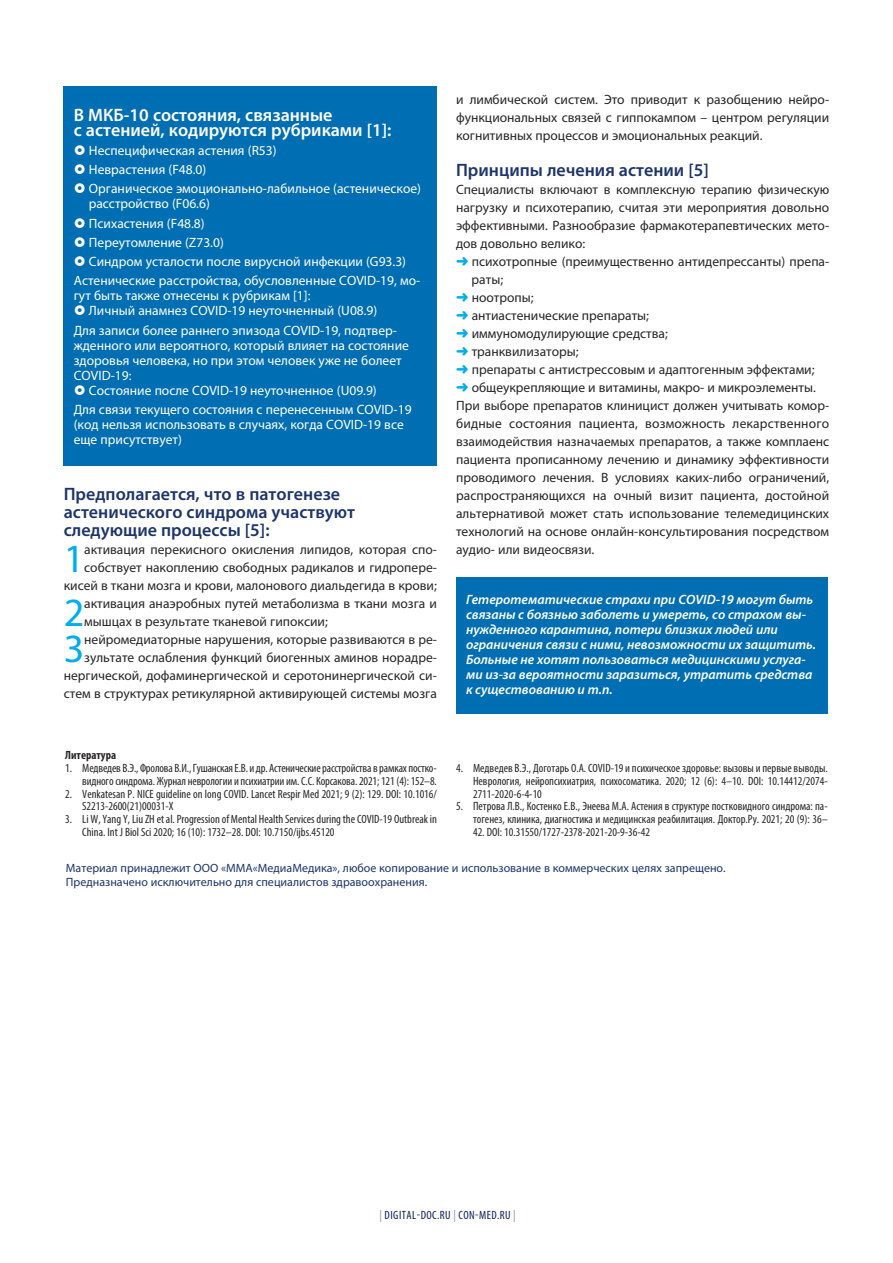
<style>
.page{position:relative;width:893px;height:1263px;background:#fff}
.page>*{position:absolute;margin:0;border:0;box-sizing:border-box;transform-origin:0 0}
.t1{font:40.2px "Myriad Pro";color:#00aded}
.t2{font:600 18px/18px "Myriad Pro";color:#1d356c}
.t3{font:600 18px/15px "Myriad Pro";color:#fff}
.t4{font:13.5px/18px "Myriad Pro";color:#272526;text-align:right}
.t5{font:13.5px/15px "Myriad Pro";color:#fff}
.t6{font:italic 600 13.5px/15px "Myriad Pro";color:#fff}
.t7{font:condensed 12px/12.8px "Myriad Pro";color:#272526;text-align:right}
.t8{font:12px/14.4px "Myriad Pro";color:#1d356c}
.t9{font:condensed 12px "Myriad Pro";letter-spacing:.04em;color:#11245a}
.t10{font:700 condensed 12px "Myriad Pro";color:#272526}
.s1{color:#00aded}
.s2{color:#8892ac}
</style>
<div class="page">
<div style="left:64px;top:86px;width:373px;height:380px;background:#006eb3"></div>
<div style="left:456px;top:577px;width:372px;height:137px;background:#006eb3"></div>
<h2 class="t3" style="left:74px;top:109px;width:319px">В МКБ-10 состояния, связанные<br>с астенией, кодируются рубриками [1]:</h2>
<p class="t5" style="left:89px;top:142px;width:334px;line-height:19.2px">Неспецифическая астения (R53)<br>Неврастения (F48.0)<br>Органическое эмоционально-лабильное (астеническое)</p>
<p class="t5" style="left:89px;top:197px;width:123px">расстройство (F06.6)</p>
<p class="t5" style="left:89px;top:217px;width:117px">Психастения (F48.8)</p>
<p class="t5" style="left:89px;top:236px;width:136px">Переутомление (Z73.0)</p>
<p class="t5" style="left:89px;top:255px;width:319px">Синдром усталости после вирусной инфекции (G93.3)</p>
<p class="t5" style="left:74px;top:274px;width:348px">Астенические расстройства, обусловленные COVID-19, мо-</p>
<p class="t5" style="left:89px;top:289px;width:290px;text-indent:-15px">гут быть также отнесены к рубрикам [1]:<br>Личный анамнез COVID-19 неуточненный (U08.9)</p>
<p class="t5" style="left:74px;top:324px;width:325px">Для записи более раннего эпизода COVID-19, подтвер-</p>
<p class="t5" style="left:74px;top:339px;width:337px">жденного или вероятного, который влияет на состояние</p>
<p class="t5" style="left:74px;top:354px;width:329px">здоровья человека, но при этом человек уже не болеет</p>
<p class="t5" style="left:74px;top:369px;width:59px">COVID-19:</p>
<p class="t5" style="left:89px;top:384px;width:289px">Состояние после COVID-19 неуточненное (U09.9)</p>
<p class="t5" style="left:74px;top:403px;width:339px">Для связи текущего состояния с перенесенным COVID-19 (код нельзя использовать в случаях, когда COVID-19 все еще присутствует)</p>
<h2 class="t2" style="left:64px;top:487px;width:293px">Предполагается, что в патогенезе астенического синдрома участвуют следующие процессы [5]:</h2>
<h1 class="t1" style="left:64px;top:544px;width:22px">1</h1>
<p class="t4" style="left:64px;top:542px;width:375px">активация перекисного окисления липидов, которая спо&shy;собствует накоплению свободных радикалов и гидропере&shy;кисей в ткани мозга и крови, малонового диальдегида в крови;</p>
<h1 class="t1" style="left:64px;top:598px;width:22px">2</h1>
<p class="t4" style="left:84px;top:596px;width:354px;text-align:left">активация анаэробных путей метаболизма в ткани мозга и мышцах в результате тканевой гипоксии;</p>
<h1 class="t1" style="left:64px;top:634px;width:22px">3</h1>
<p class="t4" style="left:64px;top:632px;width:375px">нейромедиаторные нарушения, которые развиваются в ре&shy;зультате ослабления функций биогенных аминов норадре&shy;нергической, дофаминергической и серотонинергической си&shy;стем в структурах ретикулярной активирующей системы мозга</p>
<p class="t4" style="left:456px;top:92px;width:375px;text-align:justify">и лимбической систем. Это приводит к разобщению нейро&shy;функциональных связей с гиппокампом – центром регуляции когнитивных процессов и эмоциональных реакций.</p>
<h2 class="t2" style="left:456px;top:163px;width:254px">Принципы лечения астении [5]</h2>
<p class="t4" style="left:456px;top:182px;width:375px">Специалисты включают в комплексную терапию физическую</p>
<p class="t4" style="left:456px;top:200px;width:375px">нагрузку и психотерапию, считая эти мероприятия довольно</p>
<p class="t4" style="left:456px;top:218px;width:375px">эффективными. Разнообразие фармакотерапевтических мето-</p>
<p class="t4" style="left:456px;top:236px;width:131px">дов довольно велико:</p>
<p class="t4" style="left:456px;top:254px;width:375px"><span class="s1">➜</span> психотропные (преимущественно антидепрессанты) препа-</p>
<p class="t4" style="left:472px;top:272px;width:33px">раты;</p>
<p class="t4" style="left:456px;top:290px;width:79px"><span class="s1">➜</span> ноотропы;</p>
<p class="t4" style="left:456px;top:308px;width:194px"><span class="s1">➜</span> антиастенические препараты;</p>
<p class="t4" style="left:456px;top:326px;width:213px"><span class="s1">➜</span> иммуномодулирующие средства;</p>
<p class="t4" style="left:456px;top:344px;width:124px"><span class="s1">➜</span> транквилизаторы;</p>
<p class="t4" style="left:456px;top:362px;width:360px"><span class="s1">➜</span> препараты с антистрессовым и адаптогенным эффектами;</p>
<p class="t4" style="left:456px;top:380px;width:361px"><span class="s1">➜</span> общеукрепляющие и витамины, макро- и микроэлементы.</p>
<p class="t4" style="left:456px;top:398px;width:375px">При выборе препаратов клиницист должен учитывать комор-</p>
<p class="t4" style="left:456px;top:416px;width:375px">бидные состояния пациента, возможность лекарственного</p>
<p class="t4" style="left:456px;top:434px;width:375px">взаимодействия назначаемых препаратов, а также комплаенс</p>
<p class="t4" style="left:456px;top:452px;width:375px">пациента прописанному лечению и динамику эффективности</p>
<p class="t4" style="left:456px;top:470px;width:375px">проводимого лечения. В условиях каких-либо ограничений,</p>
<p class="t4" style="left:456px;top:488px;width:375px">распространяющихся на очный визит пациента, достойной</p>
<p class="t4" style="left:456px;top:506px;width:375px">альтернативой может стать использование телемедицинских</p>
<p class="t4" style="left:456px;top:524px;width:375px">технологий на основе онлайн-консультирования посредством</p>
<p class="t4" style="left:456px;top:542px;width:140px">аудио- или видеосвязи.</p>
<p class="t6" style="left:466px;top:593px;width:351px">Гетеротематические страхи при COVID-19 могут быть связаны с боязнью заболеть и умереть, со страхом вы&shy;нужденного карантина, потери близких людей или ограничения связи с ними, невозможности их защитить.<br>Больные не хотят пользоваться медицинскими услуга&shy;ми из-за вероятности заразиться, утратить средства к существованию и т.п.</p>
<p class="t10" style="left:65px;top:751px;width:52px">Литература</p>
<p class="t7" style="left:65px;top:763px;width:373px">1. Медведев В.Э.,Фролова В.И.,ГушанскаяЕ.В. и др. Астеническиерасстройстваврамках постко&shy;видного синдрома. Журнал неврологии и психиатрии им. С.С. Корсакова. 2021; 121 (4): 152–8.</p>
<p class="t7" style="left:82px;top:788px;width:356px;text-align:left;text-indent:-17px">2. Venkatesan P. nice guideline on long coVid. lancet respir med 2021; 9 (2): 129. doi: 10.1016/<br>S2213-2600(21)00031-X</p>
<p class="t7" style="left:82px;top:814px;width:356px;text-align:left;text-indent:-17px">3. liW,YangY,liuZH etal.Progression of mental Health ServicesduringthecoVid-19 outbreakin china. int J Biol Sci 2020; 16 (10): 1732–28. doi: 10.7150/ijbs.45120</p>
<p class="t7" style="left:473px;top:763px;width:356px;text-align:justify;text-indent:-17px">4. Медведев В.Э., Доготарь О.А. coVid-19 и психическое здоровье: вызовы и первые выводы.<br>Неврология, нейропсихиатрия, психосоматика. 2020; 12 (6): 4–10. doi: 10.14412/2074- 2711-2020-6-4-10</p>
<p class="t7" style="left:456px;top:801px;width:373px">5. Петрова Л.В., Костенко Е.В., Энеева М.А. Астения в структуре постковидного синдрома: па&shy;тогенез, клиника, диагностика и медицинская реабилитация. Доктор.Ру. 2021; 20 (9): 36–</p>
<p class="t7" style="left:473px;top:826px;width:179px">42. doi: 10.31550/1727-2378-2021-20-9-36-42</p>
<p class="t8" style="left:66px;top:861px;width:661px">Материал принадлежит ООО «ММА«МедиаМедика», любое копирование и использование в коммерческих целях запрещено.<br>Предназначено исключительно для специалистов здравоохранения.</p>
<p class="t9" style="left:380px;top:1211px;width:138px"><span class="s2">|</span> digital-doc.ru <span class="s2">|</span> con-med.ru <span class="s2">|</span></p>
</div>
